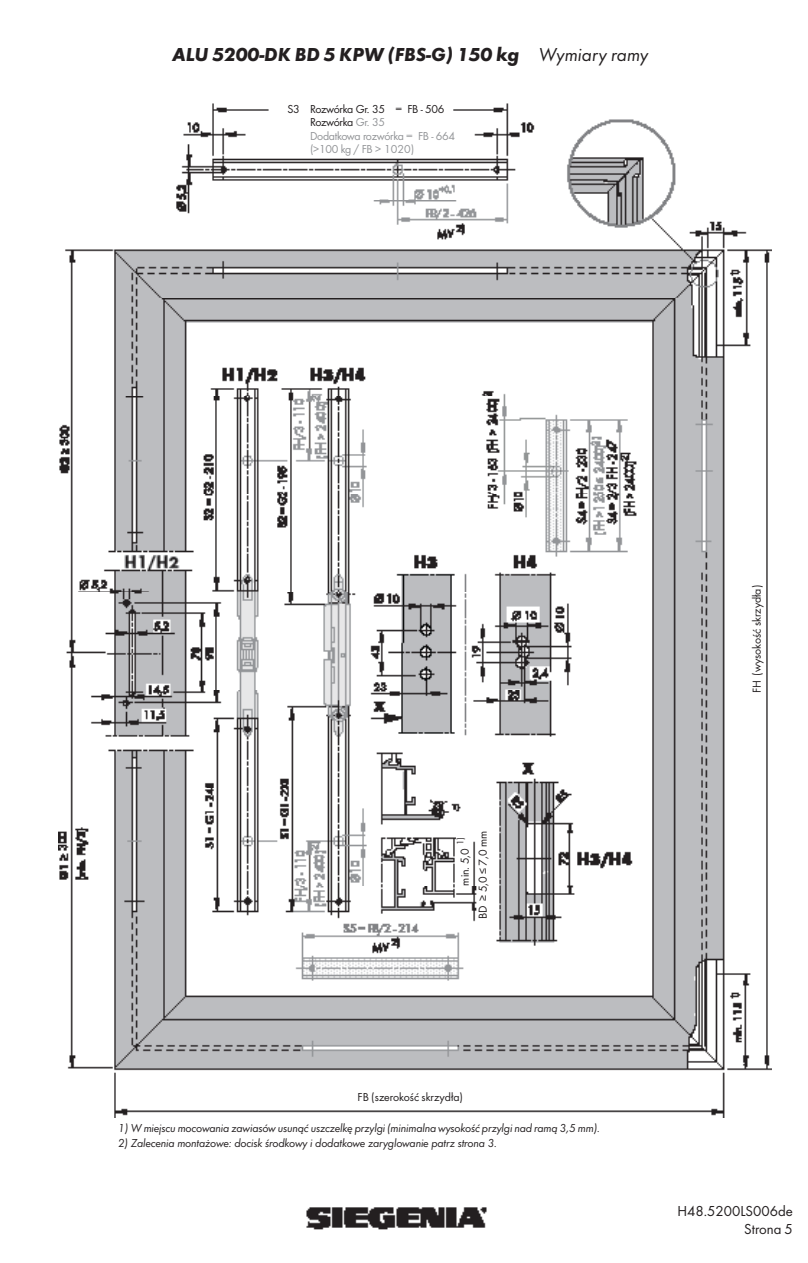
<style>
.page{position:relative;width:808px;height:1263px;background:#fff}
.page>*{position:absolute;margin:0;border:0;box-sizing:border-box;transform-origin:0 0}
.t1{font:italic 700 19.5px "Futura";color:#231f20}
.t2{font:15px/18px "Futura Boo";color:#231f20;text-align:right}
.t3{font:12px "Futura Boo Obl";letter-spacing:-.02em;color:#231f20}
.t4{font:12px/13.5px "Futura Boo";letter-spacing:-.025em;color:#939598}
.t5{font:12px "Futura Boo";color:#231f20}
.t6{font:9.6px "Futura Boo";color:#231f20}
.s1{font-family:"Futura Boo Obl";font-weight:400;font-style:normal}
.s2{color:#231f20}
</style>
<div class="page">
<img style="left:306px;top:1207px;width:181px;height:23px">
<img style="left:58px;top:103px;width:713px;height:1014px">
<div style="left:478px;top:810px;width:17px;height:130px;background:#fff"></div>
<div style="left:456px;top:830px;width:15px;height:62px;background:#fff"></div>
<h1 class="t1" style="left:172px;top:42px;width:478px">ALU 5200-DK BD 5 KPW (FBS-G) 150 kg <span class="s1">Wymiary ramy</span></h1>
<p class="t4" style="left:310px;top:102px;width:147px;text-indent:-22px"><span class="s2">S3 Rozwórka Gr. 35 = FB - 506<br>Rozwórka</span> Gr. 35<br>Dodatkowa rozwórka = FB - 664 (&gt;100 kg / FB &gt; 1020)</p>
<p class="t6" style="left:454px;top:845px;width:10px;rotate:-90deg">1)</p>
<p class="t5" style="left:458px;top:885px;width:39px;rotate:-90deg">min. 5,0</p>
<p class="t5" style="left:476px;top:919px;width:90px;rotate:-90deg">BD ≥ 5,0 ≤ 7,0 mm</p>
<p class="t5" style="left:358px;top:1090px;width:107px">FB (szerokość skrzydła)</p>
<p class="t3" style="left:118px;top:1120px;width:483px">1) W miejscu mocowania zawiasów usunąć uszczelkę przylgi (minimalna wysokość przylgi nad ramą 3,5 mm).</p>
<p class="t3" style="left:118px;top:1135px;width:381px">2) Zalecenia montażowe: docisk środkowy i dodatkowe zaryglowanie patrz strona 3.</p>
<p class="t5" style="left:749px;top:693px;width:110px;rotate:-90deg">FH (wysokość skrzydła)</p>
<p class="t2" style="left:677px;top:1202px;width:117px">H48.5200LS006de<br>Strona 5</p>
</div>
